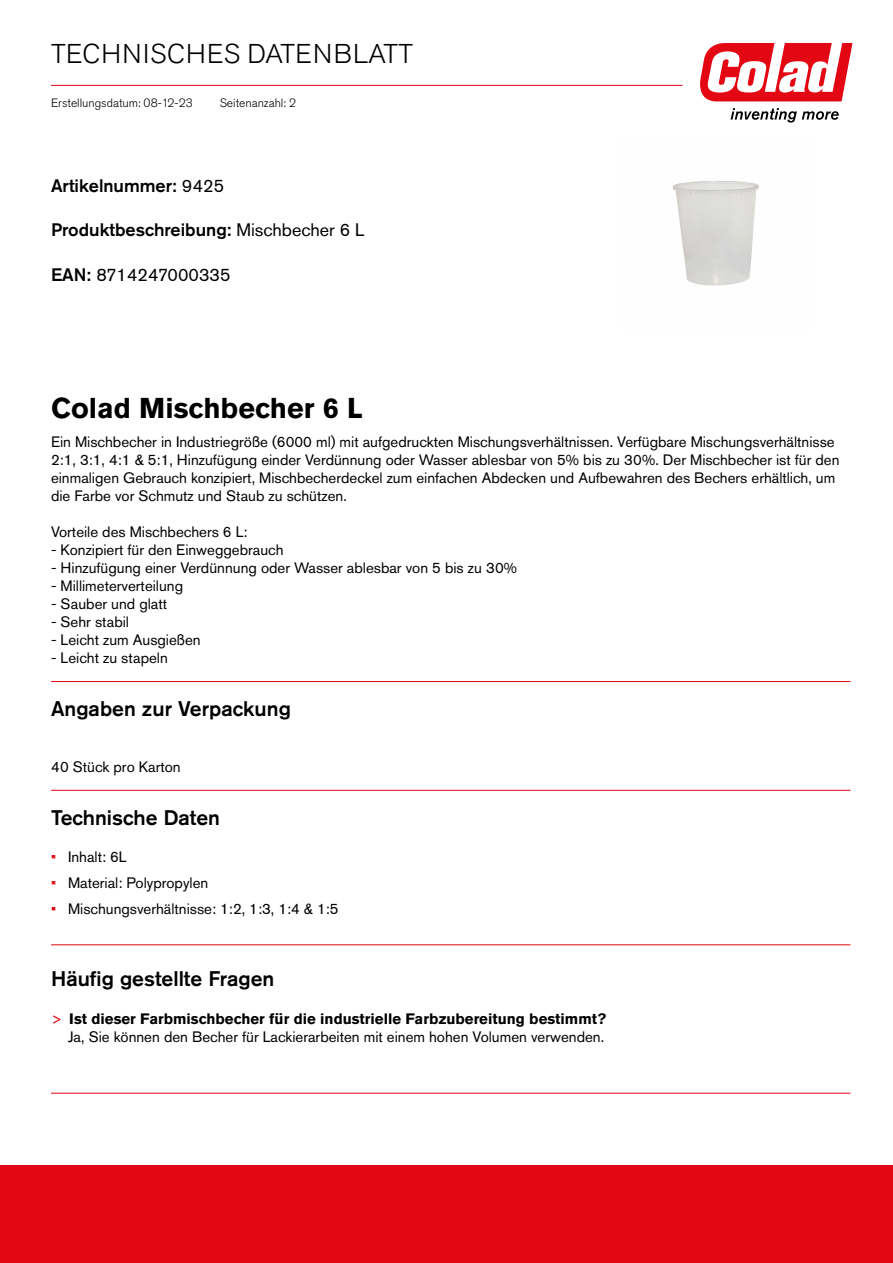
<style>
.page{position:relative;width:893px;height:1263px;background:#fff}
.page>*{position:absolute;margin:0;border:0;box-sizing:border-box;transform-origin:0 0}
.t1{font:700 28.5px "Akzidenz Grotesk Pro";color:#000}
.t2{font:300 27px "Akzidenz Grotesk Pro";letter-spacing:.03em;color:#000}
.t3{font:500 21px "Akzidenz Grotesk Pro";color:#000}
.t4{font:500 18px "Akzidenz Grotesk Pro";color:#000}
.t5{font:18px "Akzidenz Grotesk Pro";color:#000}
.t6{font:15px/18px "Akzidenz Grotesk Pro";color:#000}
.t7{font:300 12px "Akzidenz Grotesk Pro";color:#000}
.s1{font-weight:400}
.s2{font-weight:500}
.s3{color:#e30613}
.s4{font-weight:700}
</style>
<div class="page">
<svg style="left:700px;top:43px;width:152px;height:58px"></svg>
<svg style="left:731px;top:108px;width:108px;height:15px"></svg>
<hr style="left:51px;top:85px;width:631px;height:1px;background:#e30613">
<div style="left:0;top:1165px;width:893px;height:98px;background:#e30613"></div>
<hr style="left:51px;top:681px;width:799px;height:1px;background:#e30613">
<hr style="left:51px;top:790px;width:799px;height:1px;background:#e30613">
<hr style="left:51px;top:944px;width:799px;height:1px;background:#e30613">
<hr style="left:51px;top:1093px;width:799px;height:1px;background:#e30613">
<img style="left:673px;top:181px;width:86px;height:105px">
<h2 class="t2" style="left:51px;top:36px;width:363px">TECHNISCHES DATENBLATT</h2>
<p class="t7" style="left:51px;top:95px;width:143px">Erstellungsdatum: 08-12-23</p>
<p class="t7" style="left:220px;top:95px;width:78px">Seitenanzahl: 2</p>
<p class="t4" style="left:51px;top:174px;width:175px">Artikelnummer: <span class="s1">9425</span></p>
<p class="t4" style="left:51px;top:218px;width:315px">Produktbeschreibung: <span class="s1">Mischbecher 6 L</span></p>
<p class="t5" style="left:51px;top:263px;width:181px"><span class="s2">EAN:</span> 8714247000335</p>
<h1 class="t1" style="left:51px;top:389px;width:313px">Colad Mischbecher 6 L</h1>
<p class="t6" style="left:51px;top:432px;width:790px">Ein Mischbecher in Industriegröße (6000 ml) mit aufgedruckten Mischungsverhältnissen. Verfügbare Mischungsverhältnisse 2:1, 3:1, 4:1 &amp; 5:1, Hinzufügung einder Verdünnung oder Wasser ablesbar von 5% bis zu 30%. Der Mischbecher ist für den einmaligen Gebrauch konzipiert, Mischbecherdeckel zum einfachen Abdecken und Aufbewahren des Bechers erhältlich, um die Farbe vor Schmutz und Staub zu schützen.</p>
<p class="t6" style="left:51px;top:522px;width:198px">Vorteile des Mischbechers 6 L:</p>
<p class="t6" style="left:51px;top:540px;width:234px">- Konzipiert für den Einweggebrauch</p>
<p class="t6" style="left:51px;top:558px;width:468px">- Hinzufügung einer Verdünnung oder Wasser ablesbar von 5 bis zu 30%</p>
<p class="t6" style="left:51px;top:576px;width:134px">- Millimeterverteilung</p>
<p class="t6" style="left:51px;top:594px;width:118px">- Sauber und glatt</p>
<p class="t6" style="left:51px;top:612px;width:80px">- Sehr stabil</p>
<p class="t6" style="left:51px;top:630px;width:151px">- Leicht zum Ausgießen</p>
<p class="t6" style="left:51px;top:648px;width:118px">- Leicht zu stapeln</p>
<h3 class="t3" style="left:51px;top:695px;width:241px">Angaben zur Verpackung</h3>
<p class="t6" style="left:51px;top:757px;width:131px">40 Stück pro Karton</p>
<h3 class="t3" style="left:51px;top:804px;width:171px">Technische Daten</h3>
<p class="t6" style="left:51px;top:848px;width:77px"><span class="s3">•</span> Inhalt: 6L</p>
<p class="t6" style="left:51px;top:873px;width:159px"><span class="s3">•</span> Material: Polypropylen</p>
<p class="t6" style="left:51px;top:900px;width:289px"><span class="s3">•</span> Mischungsverhältnisse: 1:2, 1:3, 1:4 &amp; 1:5</p>
<h3 class="t3" style="left:51px;top:965px;width:225px">Häufig gestellte Fragen</h3>
<p class="t6" style="left:51px;top:1009px;width:557px;text-align:right"><span class="s3">&gt;</span> <span class="s4">Ist dieser Farbmischbecher für die industrielle Farbzubereitung bestimmt?<br></span>Ja, Sie können den Becher für Lackierarbeiten mit einem hohen Volumen verwenden.</p>
</div>
